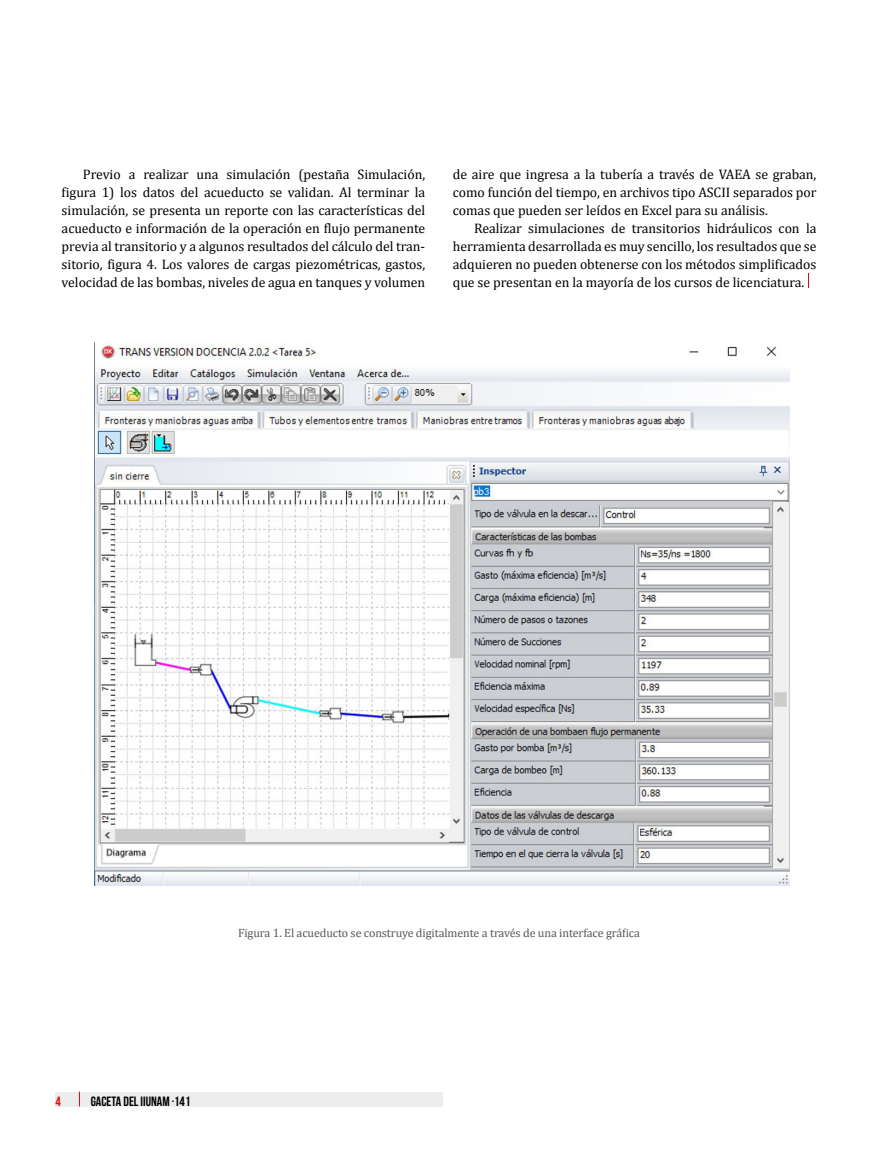
<style>
.page{position:relative;width:893px;height:1149px;background:#fff}
.page>*{position:absolute;margin:0;border:0;box-sizing:border-box;transform-origin:0 0}
.t1{font:13.8px/18px "Cambria";letter-spacing:-.005em;color:#000;text-align:justify}
.t2{font:700 13.5px "Bebas Neue";color:#000}
.t3{font:700 13.5px "Bebas Neue";color:#dc0c15}
.t4{font:12px "Cambria";letter-spacing:-.01em;color:#575756}
</style>
<div class="page">
<div style="left:56px;top:1091px;width:387px;height:15px;background:#ededed"></div>
<img style="left:95px;top:342px;width:695px;height:543px">
<svg style="left:808px;top:273px;width:1px;height:14px"></svg>
<p class="t1" style="left:62px;top:165px;width:365px;text-indent:21px">Previo a realizar una simulación (pestaña Simulación, figura 1) los datos del acueducto se validan. Al terminar la simulación, se presenta un reporte con las características del acueducto e información de la operación en flujo permanente previa al transitorio y a algunos resultados del cálculo del tran&shy;sitorio, figura 4. Los valores de cargas piezométricas, gastos, velocidad de las bombas, niveles de agua en tanques y volumen</p>
<p class="t1" style="left:453px;top:165px;width:365px">de aire que ingresa a la tubería a través de VAEA se graban, como función del tiempo, en archivos tipo ASCII separados por comas que pueden ser leídos en Excel para su análisis.</p>
<p class="t1" style="left:453px;top:219px;width:365px;text-indent:21px">Realizar simulaciones de transitorios hidráulicos con la herramienta desarrollada es muy sencillo, los resultados que se adquieren no pueden obtenerse con los métodos simplificados que se presentan en la mayoría de los cursos de licenciatura.</p>
<p class="t4" style="left:238px;top:925px;width:403px">Figura 1. El acueducto se construye digitalmente a través de una interface gráfica</p>
<p class="t3" style="left:56px;top:1093px;width:7px">4</p>
<p class="t2" style="left:91px;top:1093px;width:101px">GACETA DEL IIUNAM ·141</p>
</div>
